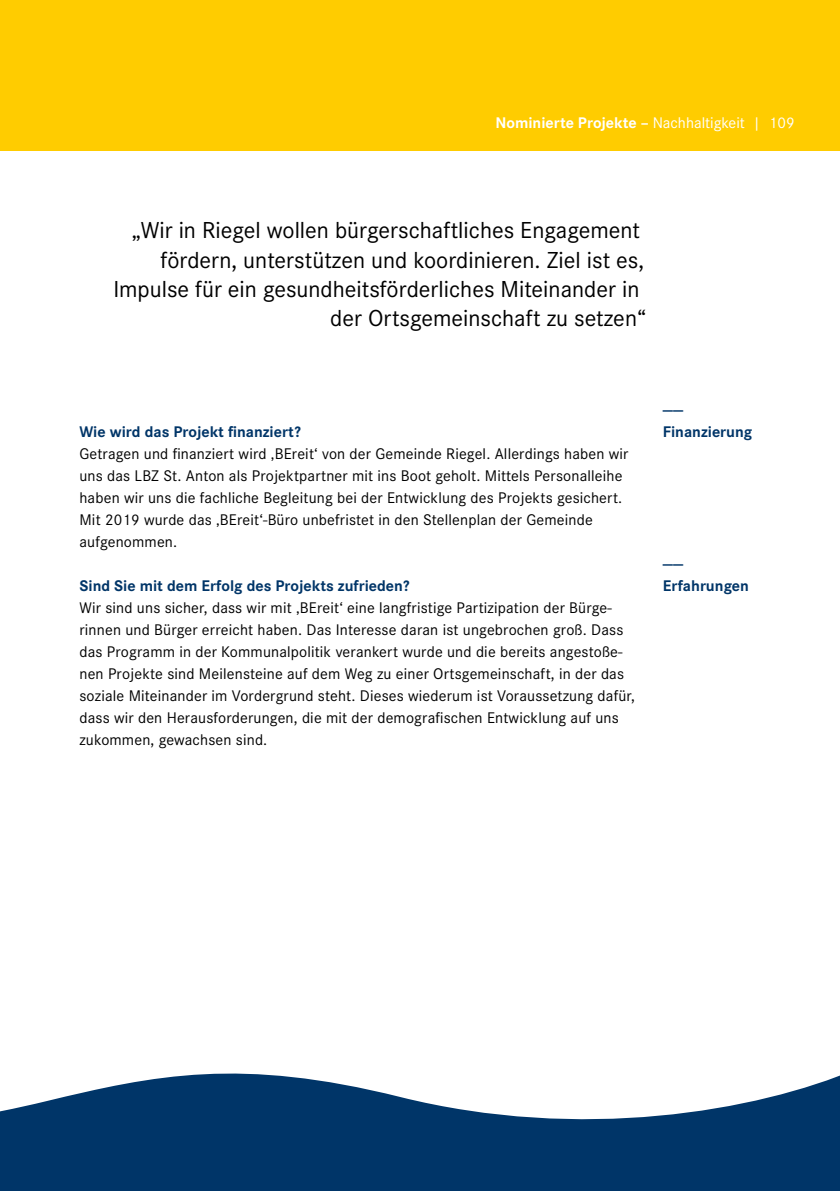
<style>
.page{position:relative;width:840px;height:1191px;background:#fff}
.page>*{position:absolute;margin:0;border:0;box-sizing:border-box;transform-origin:0 0}
.t1{font:24px/29.4px "Corporate S";color:#000;text-align:right}
.t2{font:16px/22px "Corporate S";letter-spacing:.01em;color:#000}
.t3{font:700 16px/22px "Corporate S";color:#003568}
.t4{font:700 16px "Corporate S";color:#fff}
.s1{font-weight:400}
</style>
<div class="page">
<div style="left:0;top:0;width:839px;height:150px;background:#fc0"></div>
<svg style="left:0;top:1073px;width:839px;height:118px;fill:#003568"></svg>
<p class="t4" style="left:495px;top:114px;width:300px">Nominierte Projekte – <span class="s1">Nachhaltigkeit | 109</span></p>
<p class="t4" style="left:603px;top:114px;width:143px">Nominierte Proje te</p>
<h1 class="t1" style="left:113px;top:216px;width:534px">„Wir in Riegel wollen bürgerschaftliches Engagement fördern, unterstützen und koordinieren. Ziel ist es, Impulse für ein gesundheitsförderliches Miteinander in der Ortsgemeinschaft zu setzen“</h1>
<p class="t3" style="left:79px;top:420px;width:222px">Wie wird das Projekt finanziert?</p>
<p class="t2" style="left:79px;top:442px;width:550px">Getragen und finanziert wird ‚BEreit‘ von der Gemeinde Riegel. Allerdings haben wir uns das LBZ St. Anton als Projektpartner mit ins Boot geholt. Mittels Personalleihe haben wir uns die fachliche Begleitung bei der Entwicklung des Projekts gesichert.<br>Mit 2019 wurde das ‚BEreit‘-Büro unbefristet in den Stellenplan der Gemeinde aufgenommen.</p>
<p class="t3" style="left:79px;top:574px;width:331px">Sind Sie mit dem Erfolg des Projekts zufrieden?</p>
<p class="t2" style="left:79px;top:596px;width:556px">Wir sind uns sicher, dass wir mit ‚BEreit‘ eine langfristige Partizipation der Bürge&shy;rinnen und Bürger erreicht haben. Das Interesse daran ist ungebrochen groß. Dass das Programm in der Kommunalpolitik verankert wurde und die bereits angestoße&shy;nen Projekte sind Meilensteine auf dem Weg zu einer Ortsgemeinschaft, in der das soziale Miteinander im Vordergrund steht. Dieses wiederum ist Voraussetzung dafür, dass wir den Herausforderungen, die mit der demografischen Entwicklung auf uns zukommen, gewachsen sind.</p>
<p class="t3" style="left:662px;top:398px;width:91px">——<br>Finanzierung</p>
<p class="t3" style="left:662px;top:552px;width:87px">——<br>Erfahrungen</p>
</div>
